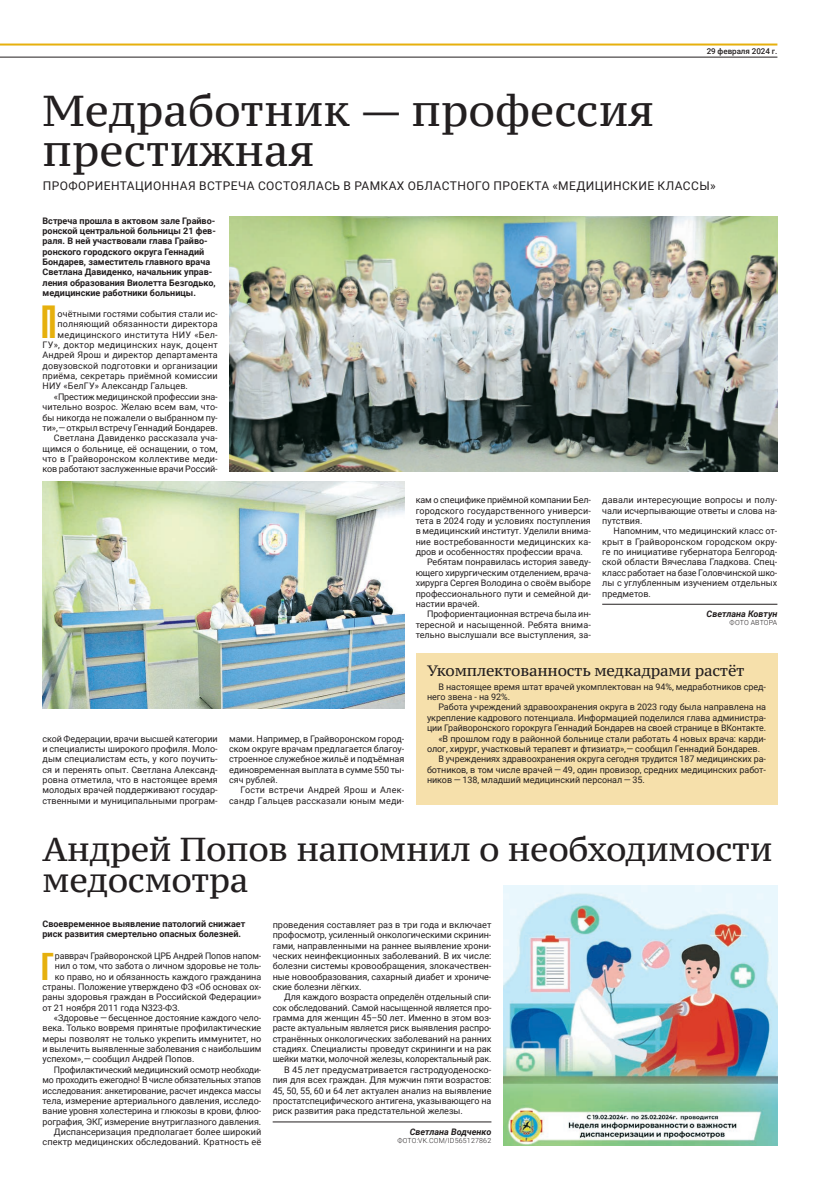
<style>
.page{position:relative;width:820px;height:1191px;background:#fff}
.page>*{position:absolute;margin:0;border:0;box-sizing:border-box;transform-origin:0 0}
.t1{font:condensed 45.7px "Free Grotesque";color:#e6b00d}
.t2{font:43px/40.8px "PT Serif Caption";color:#231f20}
.t3{font:condensed 38.1px "Free Grotesque";color:#e6b00d;scale:1.2 1}
.t4{font:33px/31.4px "PT Serif Caption";letter-spacing:-.015em;color:#231f20}
.t5{font:15px "PT Serif Caption";letter-spacing:-.015em;color:#231f20}
.t6{font:12px "Roboto";letter-spacing:.035em;color:#231f20}
.t7{font:9px/10.4px "Roboto";letter-spacing:-.005em;color:#231f20;text-align:justify}
.t8{font:700 9px/10.4px "Roboto";color:#231f20}
.t9{font:9px/10.4px "Roboto";letter-spacing:.015em;color:#231f20;text-align:right}
.t10{font:italic 700 9px "Roboto";color:#231f20}
.t11{font:500 8px "Roboto";letter-spacing:-.005em;color:#231f20}
.t12{font:300 7px "Roboto";letter-spacing:.03em;color:#231f20}
</style>
<div class="page">
<hr style="left:0;top:44px;width:777px;height:2px;background:#e6b00d">
<hr style="left:0;top:57px;width:777px;height:1px;background:#231f20">
<hr style="left:602px;top:604px;width:175px;height:1px;background:#231f20">
<img style="left:43px;top:481px;width:361px;height:227px">
<img style="left:229px;top:216px;width:548px;height:255px">
<div style="left:415px;top:653px;width:362px;height:151px;background:#f6e0ab"></div>
<hr style="left:272px;top:1121px;width:219px;height:1px;background:#231f20">
<img style="left:503px;top:885px;width:274px;height:260px">
<p class="t11" style="left:706px;top:45px;width:72px">29 февраля 2024 г.</p>
<h2 class="t2" style="left:43px;top:90px;width:613px">Медработник — профессия престижная</h2>
<h3 class="t6" style="left:43px;top:177px;width:674px">П рофориентационная встреча состоялась в рамках областного проекта «М едицинские классы»</h3>
<p class="t8" style="left:43px;top:215px;width:175px">Встреча прошла в актовом зале Грайво&shy;ронской центральной больницы 21 фев&shy;раля. В ней участвовали глава Грайво&shy;ронского городского округа Геннадий Бондарев, заместитель главного врача Светлана Давиденко, начальник управ&shy;ления образования Виолетта Безгодько, медицинские работники больницы.</p>
<h1 class="t1" style="left:41px;top:295px;width:17px">П</h1>
<p class="t7" style="left:57px;top:308px;width:162px">очётными гостями события стали ис&shy;полняющий обязанности директора медицинского института НИУ</p>
<p class="t7" style="left:43px;top:329px;width:177px;text-indent:152px">«Бел-ГУ», доктор медицинских наук, доцент Андрей Ярош и директор департамента довузовской подготовки и организации приёма, секретарь приёмной комиссии НИУ</p>
<p class="t7" style="left:64px;top:381px;width:126px">«БелГУ» Александр Гальцев.</p>
<p class="t7" style="left:54px;top:391px;width:165px">«П рестиж медицинской профессии зна-</p>
<p class="t7" style="left:43px;top:401px;width:177px">чительно возрос. Желаю всем вам, что-</p>
<p class="t7" style="left:43px;top:412px;width:177px">бы никогда не пожалели о выбранном пу-</p>
<p class="t7" style="left:43px;top:422px;width:177px">ти»,—открыл встречу Геннадий Бондарев.</p>
<p class="t7" style="left:54px;top:432px;width:165px">Светлана Давиденко рассказала уча-</p>
<p class="t7" style="left:43px;top:443px;width:177px">щимся о больнице, её оснащении, о том,</p>
<p class="t9" style="left:43px;top:453px;width:176px">что в Грайворонском коллективе меди-</p>
<p class="t7" style="left:43px;top:463px;width:177px">ков работают заслуженные врачи Россий-</p>
<p class="t7" style="left:43px;top:732px;width:177px">ской Федерации, врачи высшей категории и специалисты широкого профиля. Моло&shy;дым специалистам есть, у кого поучить&shy;ся и перенять опыт. Светлана Александ&shy;ровна отметила, что в настоящее время молодых врачей поддерживают государ&shy;ственными и муниципальными програм-</p>
<p class="t7" style="left:229px;top:732px;width:177px">мами. Например, в Грайворонском город&shy;ском округе врачам предлагается благоу&shy;строенное служебное жильё и подъёмная единовременная выплата в сумме 550 ты&shy;сяч рублей.</p>
<p class="t9" style="left:229px;top:784px;width:177px">Гости встречи Андрей Ярош и Алек&shy;сандр Гальцев рассказали юным меди-</p>
<p class="t7" style="left:415px;top:494px;width:177px">кам о специфике приёмной компании Бел-</p>
<p class="t7" style="left:415px;top:505px;width:177px">городского государственного универси-</p>
<p class="t7" style="left:415px;top:515px;width:177px">тета в 2024 году и условиях поступления</p>
<p class="t7" style="left:415px;top:525px;width:177px">в медицинский институт. Уделили внима-</p>
<p class="t7" style="left:415px;top:536px;width:177px">ние востребованности медицинских ка-</p>
<p class="t7" style="left:415px;top:546px;width:169px">дров и особенностях профессии врача.</p>
<p class="t7" style="left:427px;top:557px;width:165px">Ребятам понравилась история заведу-</p>
<p class="t7" style="left:415px;top:567px;width:177px">ющего хирургическим отделением, врача-</p>
<p class="t7" style="left:415px;top:577px;width:177px">хирурга Сергея Володина о своём выборе</p>
<p class="t7" style="left:415px;top:588px;width:177px">профессионального пути и семейной ди-</p>
<p class="t7" style="left:415px;top:598px;width:66px">настии врачей.</p>
<p class="t7" style="left:427px;top:608px;width:165px">П рофориентационная встреча была ин-</p>
<p class="t9" style="left:415px;top:619px;width:177px">тересной и насыщенной. Ребята внима-</p>
<p class="t7" style="left:415px;top:629px;width:177px">тельно выслушали все выступления, за-</p>
<p class="t7" style="left:602px;top:494px;width:177px">давали интересующие вопросы и полу&shy;чали исчерпывающие ответы и слова на&shy;путствия.</p>
<p class="t7" style="left:602px;top:526px;width:177px;text-indent:11px">Напомним, что медицинский класс от&shy;крыт в Грайворонском городском окру&shy;ге по инициативе губернатора Белгород&shy;ской области Вячеслава Гладкова. Спец&shy;класс работает на базе Головчинской шко&shy;лы с углубленным изучением отдельных предметов.</p>
<p class="t10" style="left:706px;top:608px;width:72px">Светлана Ковтун</p>
<p class="t12" style="left:729px;top:618px;width:49px">ФОТО АВТОРА</p>
<h3 class="t5" style="left:427px;top:661px;width:319px">Укомплектованность медкадрами растёт</h3>
<p class="t7" style="left:427px;top:681px;width:340px;text-indent:11px">В настоящее время штат врачей укомплектован на 94%, медработников сред&shy;него звена - на 92%.</p>
<p class="t7" style="left:438px;top:701px;width:329px">Работа учреждений здравоохранения округа в 2023 году была направлена на</p>
<p class="t7" style="left:427px;top:712px;width:340px">укрепление кадрового потенциала. И нформацией поделился глава администра-</p>
<p class="t7" style="left:427px;top:722px;width:340px">ции Грайворонского горокруга Геннадий Бондарев на своей странице в ВКонтакте.</p>
<p class="t7" style="left:438px;top:732px;width:329px">«В прошлом году в районной больнице стали работать 4 новых врача: карди-</p>
<p class="t7" style="left:427px;top:743px;width:334px">олог, хирург, участковый терапевт и фтизиатр»,— сообщил Геннадий Бондарев.</p>
<p class="t7" style="left:438px;top:753px;width:329px">В учреждениях здравоохранения округа сегодня трудится 187 медицинских ра-</p>
<p class="t7" style="left:427px;top:764px;width:340px">ботников, в том числе врачей — 49, один провизор, средних медицинских работ-</p>
<p class="t7" style="left:427px;top:774px;width:219px">ников — 138, младший медицинский персонал — 35.</p>
<h3 class="t4" style="left:43px;top:833px;width:731px">Андрей Попов напомнил о необходимости медосмотра</h3>
<p class="t8" style="left:43px;top:918px;width:204px">Своевременное выявление патологий снижает риск развития смертельно опасных болезней.</p>
<h3 class="t3" style="left:41px;top:944px;width:12px">Г</h3>
<p class="t7" style="left:55px;top:950px;width:208px">равврач Грайворонской ЦРБ Андрей Попов напом-</p>
<p class="t7" style="left:272px;top:919px;width:220px">проведения составляет раз в три года и включает профосмотр, усиленный онкологическими скринин&shy;гами, направленными на раннее выявление хрони&shy;ческих неинфекционных заболеваний. В их числе: болезни системы кровообращения, злокачествен&shy;ные новообразования, сахарный диабет и хрониче&shy;ские болезни лёгких.</p>
<p class="t7" style="left:284px;top:991px;width:209px">Для каждого возраста определён отдельный спи-</p>
<p class="t7" style="left:272px;top:1002px;width:220px">сок обследований. Самой насыщенной является про-</p>
<p class="t7" style="left:272px;top:1012px;width:220px">грамма для женщин 45–50 лет. И менно в этом воз-</p>
<p class="t7" style="left:272px;top:1022px;width:220px">расте актуальным является риск выявления распро-</p>
<p class="t7" style="left:272px;top:1033px;width:220px">странённых онкологических заболеваний на ранних</p>
<p class="t7" style="left:272px;top:1043px;width:220px">стадиях. Специалисты проведут скрининги и на рак</p>
<p class="t7" style="left:272px;top:1053px;width:220px">шейки матки, молочной железы, колоректальный рак.</p>
<p class="t7" style="left:284px;top:1064px;width:209px">В 45 лет предусматривается гастродуоденоско-</p>
<p class="t7" style="left:272px;top:1074px;width:220px">пия для всех граждан. Для мужчин пяти возрастов:</p>
<p class="t7" style="left:272px;top:1084px;width:220px">45, 50, 55, 60 и 64 лет актуален анализ на выявление</p>
<p class="t7" style="left:272px;top:1095px;width:220px">простатспецифического антигена, указывающего на</p>
<p class="t7" style="left:272px;top:1105px;width:192px">риск развития рака предстательной железы.</p>
<p class="t10" style="left:409px;top:1125px;width:83px">Светлана Водченко</p>
<p class="t12" style="left:397px;top:1135px;width:95px">ФОТО:VK.COM/ID565127862</p>
<p class="t7" style="left:55px;top:960px;width:208px">нил о том, что забота о личном здоровье не толь-</p>
<p class="t7" style="left:55px;top:971px;width:208px">ко право, но и обязанность каждого гражданина</p>
<p class="t7" style="left:43px;top:981px;width:220px">страны. П оложение утверждено ФЗ «Об основах ох-</p>
<p class="t7" style="left:43px;top:991px;width:220px">раны здоровья граждан в Российской Федерации»</p>
<p class="t7" style="left:43px;top:1002px;width:139px">от 21 ноября 2011 года N323-ФЗ.</p>
<p class="t7" style="left:54px;top:1012px;width:209px">«Здоровье — бесценное достояние каждого чело-</p>
<p class="t7" style="left:43px;top:1022px;width:220px">века. Только вовремя принятые профилактические</p>
<p class="t7" style="left:43px;top:1033px;width:220px">меры позволят не только укрепить иммунитет, но</p>
<p class="t7" style="left:43px;top:1043px;width:220px">и вылечить выявленные заболевания с наибольшим</p>
<p class="t7" style="left:43px;top:1053px;width:153px">успехом»,— сообщил Андрей П опов.</p>
<p class="t7" style="left:54px;top:1064px;width:209px">П рофилактический медицинский осмотр необходи-</p>
<p class="t7" style="left:43px;top:1074px;width:220px">мо проходить ежегодно! В числе обязательных этапов</p>
<p class="t7" style="left:43px;top:1084px;width:220px">исследования: анкетирование, расчет индекса массы</p>
<p class="t7" style="left:43px;top:1095px;width:220px">тела, измерение артериального давления, исследо-</p>
<p class="t7" style="left:43px;top:1105px;width:220px">вание уровня холестерина и глюкозы в крови, флюо-</p>
<p class="t7" style="left:43px;top:1115px;width:220px">рография, ЭКГ, измерение внутриглазного давления.</p>
<p class="t7" style="left:54px;top:1126px;width:209px">Диспансеризация предполагает более широкий</p>
<p class="t7" style="left:43px;top:1136px;width:220px">спектр медицинских обследований. Кратность её</p>
</div>
